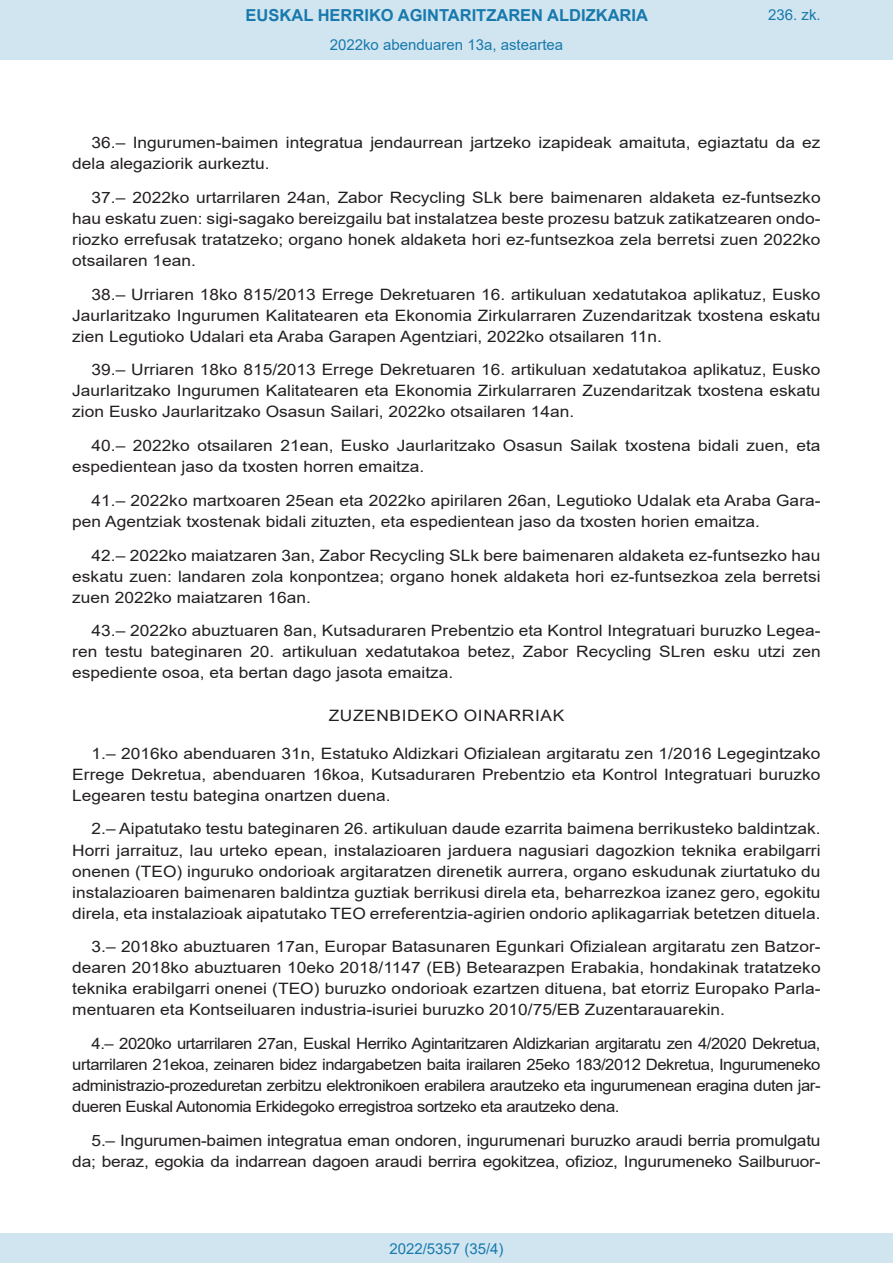
<style>
.page{position:relative;width:893px;height:1263px;background:#fff}
.page>*{position:absolute;margin:0;border:0;box-sizing:border-box;transform-origin:0 0}
.t1{font:700 16.5px "Arial";color:#1879ad}
.BOPVDetalle{font:15.6px/21px "Arial";color:#231f20;text-align:justify;scale:1.11 1}
.BOPVDetalle-2{font:15.6px/21px "Arial";color:#231f20;text-align:justify;scale:1.06 1}
.BOPVClave{font:15.6px "Arial";letter-spacing:.035em;color:#231f20;scale:1.11 1}
.Paginacion_Centro{font:15px "Arial";color:#1879ad}
</style>
<div class="page">
<div style="left:0;top:0;width:893px;height:60px;background:#d0e5f0"></div>
<div style="left:0;top:1233px;width:893px;height:30px;background:#d0e5f0"></div>
<p class="t1" style="left:246px;top:3px;width:404px">EUSKAL HERRIKO AGINTARITZAREN ALDIZKARIA</p>
<p class="Paginacion_Centro" style="left:330px;top:35px;width:235px">2022ko abenduaren 13a, asteartea</p>
<p class="Paginacion_Centro" style="left:768px;top:5px;width:54px">236. zk.</p>
<p class="BOPVDetalle" style="left:72px;top:132px;width:676px;text-indent:19px">36.– Ingurumen-baimen integratua jendaurrean jartzeko izapideak amaituta, egiaztatu da ez dela alegaziorik aurkeztu.</p>
<p class="BOPVDetalle" style="left:72px;top:187px;width:676px;text-indent:19px">37.– 2022ko urtarrilaren 24an, Zabor Recycling SLk bere baimenaren aldaketa ez-funtsezko hau eskatu zuen: sigi-sagako bereizgailu bat instalatzea beste prozesu batzuk zatikatzearen ondo&shy;riozko errefusak tratatzeko; organo honek aldaketa hori ez-funtsezkoa zela berretsi zuen 2022ko otsailaren 1ean.</p>
<p class="BOPVDetalle" style="left:72px;top:284px;width:676px;text-indent:19px">38.– Urriaren 18ko 815/2013 Errege Dekretuaren 16. artikuluan xedatutakoa aplikatuz, Eusko Jaurlaritzako Ingurumen Kalitatearen eta Ekonomia Zirkularraren Zuzendaritzak txostena eskatu zien Legutioko Udalari eta Araba Garapen Agentziari, 2022ko otsailaren 11n.</p>
<p class="BOPVDetalle" style="left:72px;top:359px;width:676px;text-indent:19px">39.– Urriaren 18ko 815/2013 Errege Dekretuaren 16. artikuluan xedatutakoa aplikatuz, Eusko Jaurlaritzako Ingurumen Kalitatearen eta Ekonomia Zirkularraren Zuzendaritzak txostena eskatu zion Eusko Jaurlaritzako Osasun Sailari, 2022ko otsailaren 14an.</p>
<p class="BOPVDetalle" style="left:72px;top:435px;width:676px;text-indent:19px">40.– 2022ko otsailaren 21ean, Eusko Jaurlaritzako Osasun Sailak txostena bidali zuen, eta espedientean jaso da txosten horren emaitza.</p>
<p class="BOPVDetalle" style="left:72px;top:490px;width:676px;text-indent:19px">41.– 2022ko martxoaren 25ean eta 2022ko apirilaren 26an, Legutioko Udalak eta Araba Gara&shy;pen Agentziak txostenak bidali zituzten, eta espedientean jaso da txosten horien emaitza.</p>
<p class="BOPVDetalle" style="left:72px;top:545px;width:676px;text-indent:19px">42.– 2022ko maiatzaren 3an, Zabor Recycling SLk bere baimenaren aldaketa ez-funtsezko hau eskatu zuen: landaren zola konpontzea; organo honek aldaketa hori ez-funtsezkoa zela berretsi zuen 2022ko maiatzaren 16an.</p>
<p class="BOPVDetalle" style="left:72px;top:620px;width:676px;text-indent:19px">43.– 2022ko abuztuaren 8an, Kutsaduraren Prebentzio eta Kontrol Integratuari buruzko Legea&shy;ren testu bateginaren 20. artikuluan xedatutakoa betez, Zabor Recycling SLren esku utzi zen espediente osoa, eta bertan dago jasota emaitza.</p>
<p class="BOPVClave" style="left:329px;top:704px;width:214px">ZUZENBIDEKO OINARRIAK</p>
<p class="BOPVDetalle" style="left:72px;top:743px;width:676px;text-indent:19px">1.– 2016ko abenduaren 31n, Estatuko Aldizkari Ofizialean argitaratu zen 1/2016 Legegintzako Errege Dekretua, abenduaren 16koa, Kutsaduraren Prebentzio eta Kontrol Integratuari buruzko Legearen testu bategina onartzen duena.</p>
<p class="BOPVDetalle" style="left:72px;top:818px;width:676px;text-indent:19px">2.– Aipatutako testu bateginaren 26. artikuluan daude ezarrita baimena berrikusteko baldintzak.<br>Horri jarraituz, lau urteko epean, instalazioaren jarduera nagusiari dagozkion teknika erabilgarri onenen (TEO) inguruko ondorioak argitaratzen direnetik aurrera, organo eskudunak ziurtatuko du instalazioaren baimenaren baldintza guztiak berrikusi direla eta, beharrezkoa izanez gero, egokitu direla, eta instalazioak aipatutako TEO erreferentzia-agirien ondorio aplikagarriak betetzen dituela.</p>
<p class="BOPVDetalle" style="left:72px;top:936px;width:676px;text-indent:19px">3.– 2018ko abuztuaren 17an, Europar Batasunaren Egunkari Ofizialean argitaratu zen Batzor&shy;dearen 2018ko abuztuaren 10eko 2018/1147 (EB) Betearazpen Erabakia, hondakinak tratatzeko teknika erabilgarri onenei (TEO) buruzko ondorioak ezartzen dituena, bat etorriz Europako Parla&shy;mentuaren eta Kontseiluaren industria-isuriei buruzko 2010/75/EB Zuzentarauarekin.</p>
<p class="BOPVDetalle-2" style="left:72px;top:1033px;width:707px;text-indent:19px">4.– 2020ko urtarrilaren 27an, Euskal Herriko Agintaritzaren Aldizkarian argitaratu zen 4/2020 Dekretua, urtarrilaren 21ekoa, zeinaren bidez indargabetzen baita irailaren 25eko 183/2012 Dekretua, Ingurumeneko administrazio-prozeduretan zerbitzu elektronikoen erabilera arautzeko eta ingurumenean eragina duten jar&shy;dueren Euskal Autonomia Erkidegoko erregistroa sortzeko eta arautzeko dena.</p>
<p class="BOPVDetalle" style="left:72px;top:1130px;width:676px;text-align:right">5.– Ingurumen-baimen integratua eman ondoren, ingurumenari buruzko araudi berria promulgatu da; beraz, egokia da indarrean dagoen araudi berrira egokitzea, ofizioz, Ingurumeneko Sailburuor-</p>
<p class="Paginacion_Centro" style="left:389px;top:1238px;width:116px">2022/5357 (35/4)</p>
</div>
